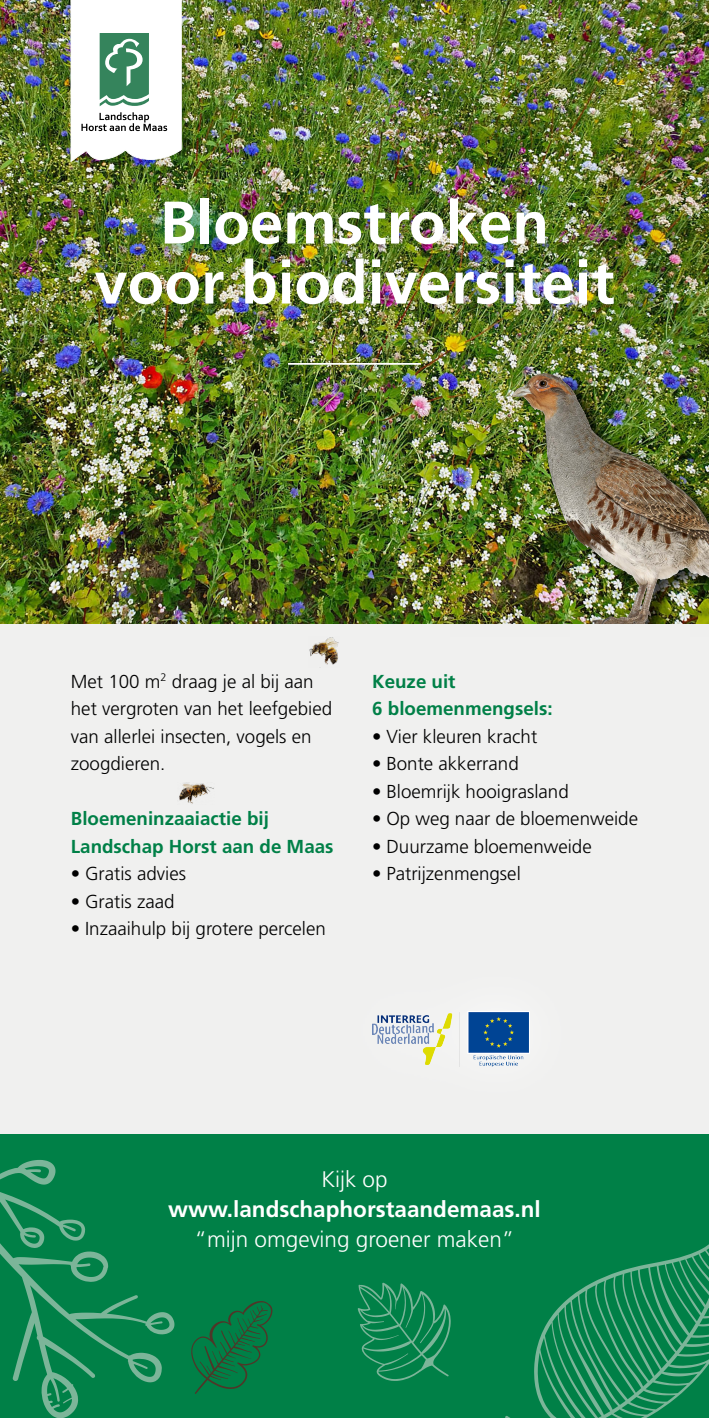
<style>
.page{position:relative;width:709px;height:1418px;background:#fff}
.page>*{position:absolute;margin:0;border:0;box-sizing:border-box;transform-origin:0 0}
.t1{font:700 60px/60px "Frutiger LT Std";color:#fff;text-align:center}
.t2{font:300 22.5px "Frutiger LT Std";color:#fff}
.t3{font:700 22.5px "Frutiger LT Std";color:#fff}
.t4{font:300 18.75px/27.5px "Frutiger LT Std";color:#000}
.t5{font:700 18.75px/27.5px "Frutiger LT Std";color:#008047}
</style>
<div class="page">
<div style="left:0;top:624px;width:709px;height:510px;background:#f0f0ef"></div>
<img style="left:0;top:0;width:709px;height:624px">
<div style="left:0;top:1134px;width:709px;height:283px;background:#008047"></div>
<svg style="left:505px;top:1244px;width:204px;height:173px"></svg>
<svg style="left:0;top:1160px;width:174px;height:257px"></svg>
<hr style="left:288px;top:363px;width:133px;height:2px;background:#fff">
<img style="left:372px;top:1011px;width:157px;height:56px">
<svg style="left:358px;top:1282px;width:93px;height:98px"></svg>
<svg style="left:191px;top:1301px;width:82px;height:92px"></svg>
<img style="left:451px;top:341px;width:258px;height:283px">
<img style="left:147px;top:198px;width:85px;height:57px;border-radius:50%">
<div style="left:66px;top:0;width:120px;height:166px;background:#000;opacity:.19"></div>
<svg style="left:71px;top:0;width:111px;height:162px"></svg>
<img style="left:309px;top:637px;width:30px;height:31px">
<img style="left:179px;top:782px;width:35px;height:22px">
<h1 class="t1" style="left:94px;top:193px;width:522px">Bloemstroken voor biodiversiteit</h1>
<p class="t4" style="left:71px;top:667px;width:263px">Met 100 m<sup>2</sup> draag je al bij aan het vergroten van het leefgebied van allerlei insecten, vogels en zoogdieren.</p>
<p class="t5" style="left:71px;top:805px;width:264px">Bloemeninzaaiactie bij<br>Landschap Horst aan de Maas</p>
<p class="t4" style="left:71px;top:860px;width:117px">• Gratis advies</p>
<p class="t4" style="left:71px;top:887px;width:105px">• Gratis zaad</p>
<p class="t4" style="left:71px;top:915px;width:256px">• Inzaaihulp bij grotere percelen</p>
<p class="t5" style="left:372px;top:667px;width:182px">Keuze uit<br>6 bloemenmengsels:</p>
<p class="t4" style="left:372px;top:722px;width:166px">• Vier kleuren kracht</p>
<p class="t4" style="left:372px;top:750px;width:148px">• Bonte akkerrand</p>
<p class="t4" style="left:372px;top:777px;width:198px">• Bloemrijk hooigrasland</p>
<p class="t4" style="left:372px;top:805px;width:267px">• Op weg naar de bloemenweide</p>
<p class="t4" style="left:372px;top:832px;width:221px">• Duurzame bloemenweide</p>
<p class="t4" style="left:372px;top:860px;width:150px">• Patrijzenmengsel</p>
<p class="t2" style="left:321px;top:1166px;width:68px">Kijk op</p>
<p class="t3" style="left:168px;top:1195px;width:374px">www.landschaphorstaandemaas.nl</p>
<p class="t2" style="left:195px;top:1226px;width:321px">“mijn omgeving groener maken”</p>
</div>
